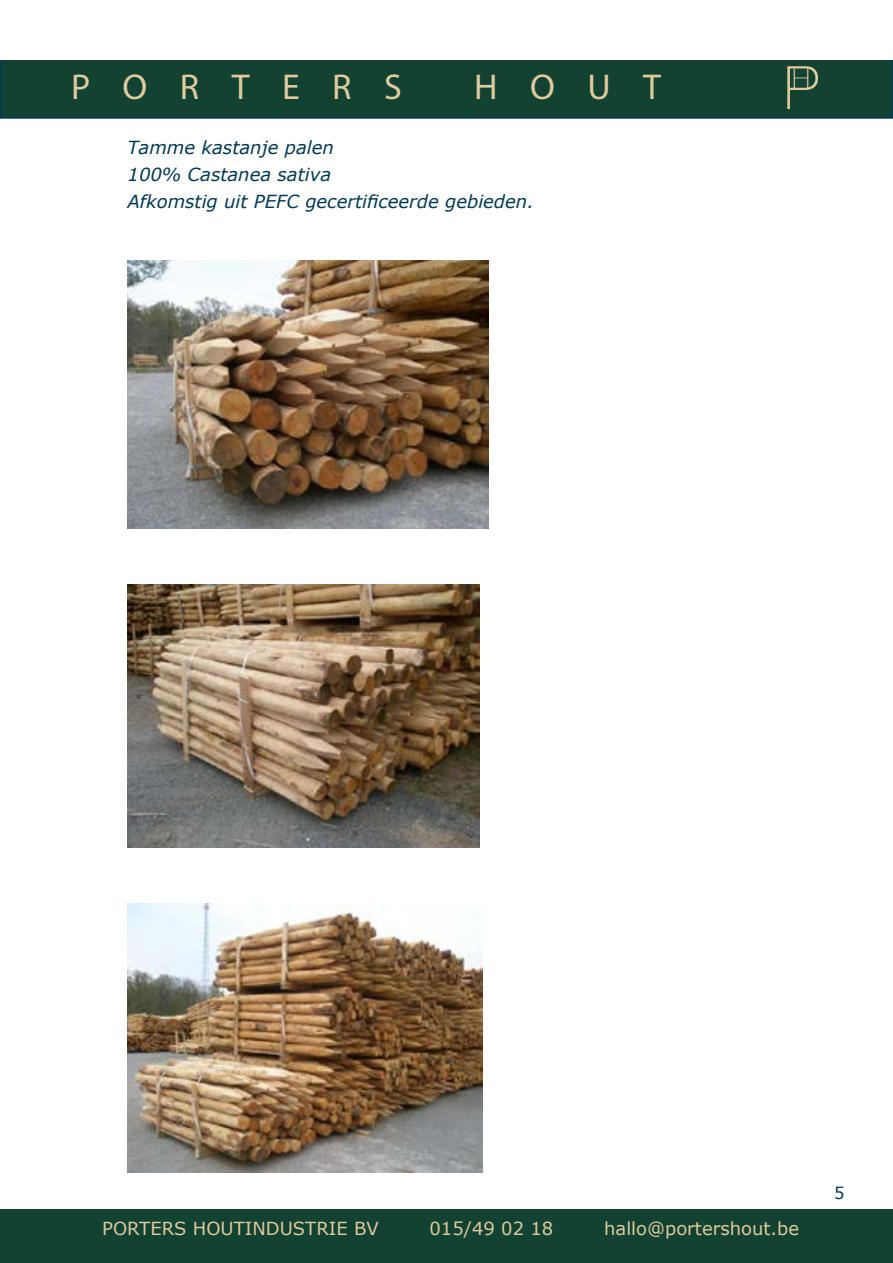
<style>
.page{position:relative;width:893px;height:1263px;background:#fff}
.page>*{position:absolute;margin:0;border:0;box-sizing:border-box;transform-origin:0 0}
.t1{font:100 60px "Helvetica Neue";color:#e1ca9b}
.t2{font:36px "Myriad Pro";letter-spacing:.9em;color:#e1ca9b}
.t3{font:100 26.85px "Helvetica Neue";color:#e1ca9b}
.t4{font:italic 18px/27px "Verdana";color:#003955}
.t5{font:18px "Verdana";color:#e1ca9b}
.t6{font:16.5px "Verdana";color:#003955}
</style>
<div class="page">
<div style="left:0;top:54px;width:893px;height:65px;background:#114232;border:2px solid #003955"></div>
<div style="left:0;top:1209px;width:893px;height:54px;background:#114232"></div>
<div style="left:0;top:0;width:893px;height:60px;background:#fff"></div>
<img style="left:128px;top:260px;width:360px;height:269px">
<img style="left:128px;top:585px;width:351px;height:262px">
<img style="left:128px;top:903px;width:354px;height:269px">
<h2 class="t2" style="left:71px;top:66px;width:332px">PORTERS</h2>
<h2 class="t2" style="left:474px;top:66px;width:188px">HOUT</h2>
<h1 class="t1" style="left:783px;top:53px;width:37px">P</h1>
<h3 class="t3" style="left:792px;top:63px;width:19px">H</h3>
<p class="t4" style="left:128px;top:136px;width:408px">Tamme kastanje palen<br>100% Castanea sativa<br>Afkomstig uit PEFC gecertificeerde gebieden.</p>
<p class="t5" style="left:102px;top:1221px;width:278px">PORTERS HOUTINDUSTRIE BV</p>
<p class="t5" style="left:430px;top:1221px;width:125px">015/49 02 18</p>
<p class="t5" style="left:604px;top:1221px;width:197px">hallo@portershout.be</p>
<p class="t6" style="left:834px;top:1185px;width:12px">5</p>
</div>
